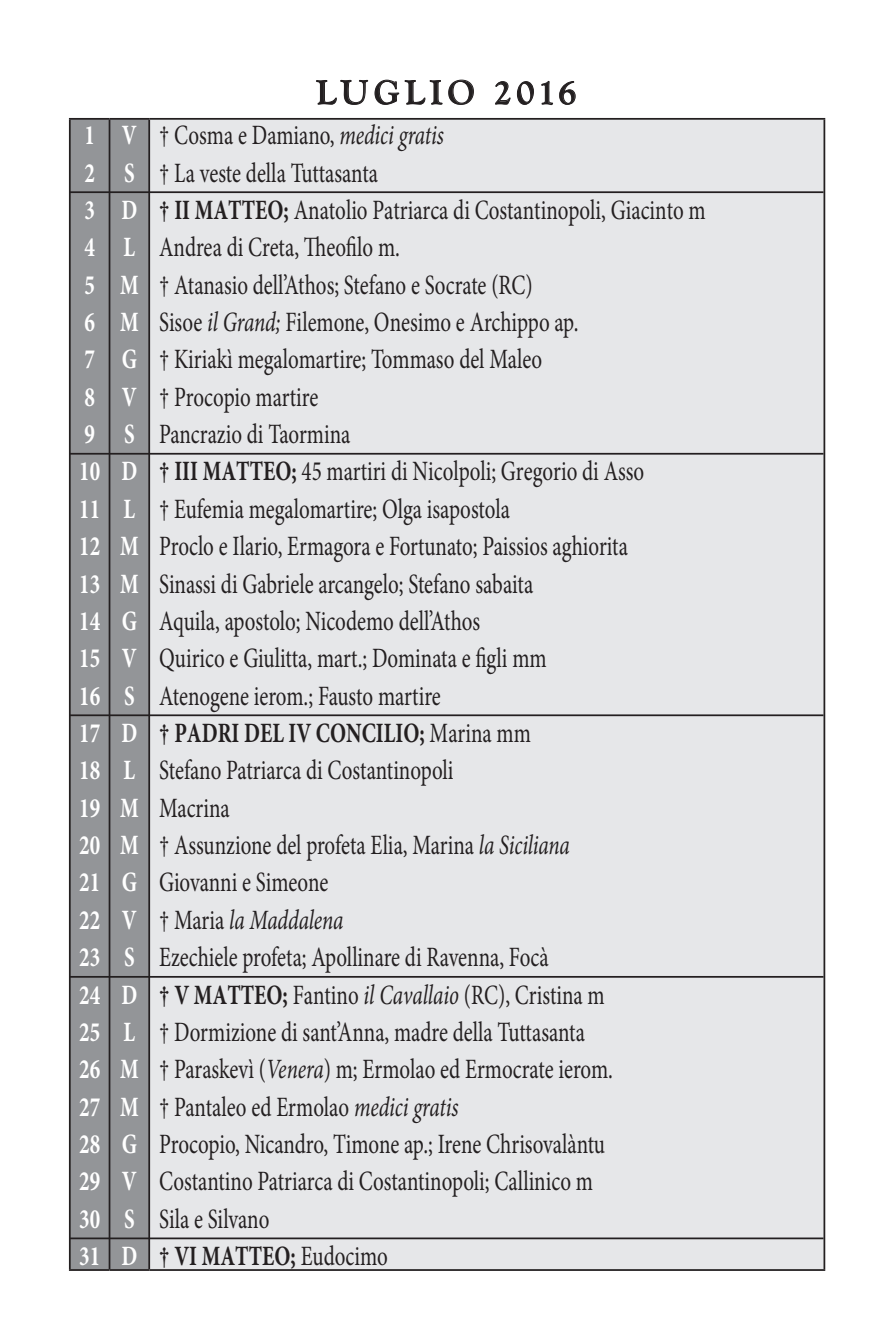
<style>
.page{position:relative;width:893px;height:1337px;background:#fff}
.page>*{position:absolute;margin:0;border:0;box-sizing:border-box;transform-origin:0 0}
.MHNAS{font:700 35px "Goudy Old Style T";letter-spacing:.15em;color:#231f20}
.DAYS{font:28px "Minion Pro";color:#231f20;scale:.75 1}
.DAY_LINE{font:28px "Minion Pro";color:#231f20;scale:.75 1}
.DAYS-2{font:700 28px "Minion Pro";color:#fff;scale:.75 1}
.DAY_LINE-2{font:700 28px "Minion Pro";color:#231f20;scale:.75 1}
.DAYS-3{font:italic 28px "Minion Pro";letter-spacing:-.005em;color:#231f20;scale:.75 1}
.s1{font-style:italic}
.s2{font-weight:700}
.s3{font-weight:400}
.s4{font-style:normal}
</style>
<div class="page">
<svg style="left:316px;top:80px;width:52px;height:25px"></svg>
<svg style="left:374px;top:79px;width:68px;height:26px"></svg>
<svg style="left:448px;top:79px;width:26px;height:26px"></svg>
<svg style="left:495px;top:81px;width:15px;height:24px"></svg>
<svg style="left:516px;top:81px;width:18px;height:24px"></svg>
<svg style="left:541px;top:80px;width:12px;height:25px"></svg>
<svg style="left:559px;top:81px;width:16px;height:24px"></svg>
<div style="left:71px;top:120px;width:77px;height:1149px;background:#939598"></div>
<div style="left:149px;top:119px;width:675px;height:1151px;background:#e6e7e9"></div>
<hr style="left:69px;top:118px;width:40px;height:2px;background:#231f20">
<hr style="left:69px;top:120px;width:2px;height:1149px;background:#231f20">
<hr style="left:109px;top:118px;width:40px;height:2px;background:#231f20">
<hr style="left:109px;top:120px;width:1px;height:1149px;background:#231f20">
<hr style="left:149px;top:118px;width:676px;height:2px;background:#231f20">
<hr style="left:148px;top:120px;width:2px;height:1149px;background:#231f20">
<hr style="left:823px;top:120px;width:2px;height:1149px;background:#231f20">
<hr style="left:69px;top:1269px;width:40px;height:2px;background:#231f20">
<hr style="left:109px;top:1269px;width:40px;height:2px;background:#231f20">
<hr style="left:149px;top:1269px;width:676px;height:2px;background:#231f20">
<hr style="left:70px;top:191px;width:753px;height:2px;background:#231f20">
<hr style="left:70px;top:453px;width:753px;height:1px;background:#231f20">
<hr style="left:70px;top:714px;width:753px;height:2px;background:#231f20">
<hr style="left:70px;top:976px;width:753px;height:1px;background:#231f20">
<hr style="left:70px;top:1237px;width:753px;height:2px;background:#231f20">
<p class="DAYS-2" style="left:84px;top:115px;width:15px">1</p>
<p class="DAYS-2" style="left:84px;top:153px;width:15px">2</p>
<p class="DAYS-2" style="left:84px;top:190px;width:15px">3</p>
<p class="DAYS-2" style="left:84px;top:228px;width:15px">4</p>
<p class="DAYS-2" style="left:84px;top:265px;width:15px">5</p>
<p class="DAYS-2" style="left:84px;top:302px;width:15px">6</p>
<p class="DAYS-2" style="left:84px;top:340px;width:15px">7</p>
<p class="DAYS-2" style="left:84px;top:377px;width:15px">8</p>
<p class="DAYS-2" style="left:84px;top:414px;width:15px">9</p>
<p class="DAYS-2" style="left:79px;top:452px;width:29px">10</p>
<p class="DAYS-2" style="left:79px;top:489px;width:29px">11</p>
<p class="DAYS-2" style="left:79px;top:526px;width:29px">12</p>
<p class="DAYS-2" style="left:79px;top:564px;width:29px">13</p>
<p class="DAYS-2" style="left:79px;top:601px;width:29px">14</p>
<p class="DAYS-2" style="left:79px;top:638px;width:29px">15</p>
<p class="DAYS-2" style="left:79px;top:676px;width:29px">16</p>
<p class="DAYS-2" style="left:79px;top:713px;width:29px">17</p>
<p class="DAYS-2" style="left:79px;top:750px;width:29px">18</p>
<p class="DAYS-2" style="left:79px;top:788px;width:29px">19</p>
<p class="DAYS-2" style="left:79px;top:825px;width:29px">20</p>
<p class="DAYS-2" style="left:79px;top:863px;width:29px">21</p>
<p class="DAYS-2" style="left:79px;top:900px;width:29px">22</p>
<p class="DAYS-2" style="left:79px;top:937px;width:29px">23</p>
<p class="DAYS-2" style="left:79px;top:975px;width:29px">24</p>
<p class="DAYS-2" style="left:79px;top:1012px;width:29px">25</p>
<p class="DAYS-2" style="left:79px;top:1049px;width:29px">26</p>
<p class="DAYS-2" style="left:79px;top:1087px;width:29px">27</p>
<p class="DAYS-2" style="left:79px;top:1124px;width:29px">28</p>
<p class="DAYS-2" style="left:79px;top:1161px;width:29px">29</p>
<p class="DAYS-2" style="left:79px;top:1199px;width:29px">30</p>
<p class="DAYS-2" style="left:79px;top:1236px;width:29px">31</p>
<p class="DAYS-2" style="left:122px;top:115px;width:21px">V</p>
<p class="DAYS-2" style="left:124px;top:153px;width:16px">S</p>
<p class="DAYS-2" style="left:121px;top:190px;width:23px">D</p>
<p class="DAYS-2" style="left:123px;top:228px;width:17px">L</p>
<p class="DAYS-2" style="left:120px;top:265px;width:26px">M</p>
<p class="DAYS-2" style="left:120px;top:302px;width:26px">M</p>
<p class="DAYS-2" style="left:122px;top:340px;width:22px">G</p>
<p class="DAYS-2" style="left:122px;top:377px;width:21px">V</p>
<p class="DAYS-2" style="left:124px;top:414px;width:16px">S</p>
<p class="DAYS-2" style="left:121px;top:452px;width:23px">D</p>
<p class="DAYS-2" style="left:123px;top:489px;width:17px">L</p>
<p class="DAYS-2" style="left:120px;top:526px;width:26px">M</p>
<p class="DAYS-2" style="left:120px;top:564px;width:26px">M</p>
<p class="DAYS-2" style="left:122px;top:601px;width:22px">G</p>
<p class="DAYS-2" style="left:122px;top:638px;width:21px">V</p>
<p class="DAYS-2" style="left:124px;top:676px;width:16px">S</p>
<p class="DAYS-2" style="left:121px;top:713px;width:23px">D</p>
<p class="DAYS-2" style="left:123px;top:750px;width:17px">L</p>
<p class="DAYS-2" style="left:120px;top:788px;width:26px">M</p>
<p class="DAYS-2" style="left:120px;top:825px;width:26px">M</p>
<p class="DAYS-2" style="left:122px;top:863px;width:22px">G</p>
<p class="DAYS-2" style="left:122px;top:900px;width:21px">V</p>
<p class="DAYS-2" style="left:124px;top:937px;width:16px">S</p>
<p class="DAYS-2" style="left:121px;top:975px;width:23px">D</p>
<p class="DAYS-2" style="left:123px;top:1012px;width:17px">L</p>
<p class="DAYS-2" style="left:120px;top:1049px;width:26px">M</p>
<p class="DAYS-2" style="left:120px;top:1087px;width:26px">M</p>
<p class="DAYS-2" style="left:122px;top:1124px;width:22px">G</p>
<p class="DAYS-2" style="left:122px;top:1161px;width:21px">V</p>
<p class="DAYS-2" style="left:124px;top:1199px;width:16px">S</p>
<p class="DAYS-2" style="left:121px;top:1236px;width:23px">D</p>
<p class="MHNAS" style="left:316px;top:73px;width:261px">LUGLIO 2016</p>
<p class="DAYS" style="left:159px;top:116px;width:381px">† Cosma e Damiano, <span class="s1">medici gratis</span></p>
<p class="DAYS" style="left:159px;top:154px;width:293px">† La veste della Tuttasanta</p>
<p class="DAY_LINE" style="left:159px;top:191px;width:730px"><span class="s2">† II MATTEO;</span> Anatolio Patriarca di Costantinopoli, Giacinto m</p>
<p class="DAYS" style="left:159px;top:228px;width:322px">Andrea di Creta, Theofilo m.</p>
<p class="DAYS" style="left:159px;top:266px;width:499px">† Atanasio dell’Athos; Stefano e Socrate (RC)</p>
<p class="DAYS" style="left:159px;top:303px;width:560px">Sisoe <span class="s1">il Grand;</span> Filemone, Onesimo e Archippo ap.</p>
<p class="DAYS" style="left:159px;top:341px;width:512px">† Kiriakì megalomartire; Tommaso del Maleo</p>
<p class="DAYS" style="left:159px;top:378px;width:214px">† Procopio martire</p>
<p class="DAYS" style="left:159px;top:415px;width:256px">Pancrazio di Taormina</p>
<p class="DAY_LINE" style="left:159px;top:453px;width:648px"><span class="s2">† III MATTEO;</span> 45 martiri di Nicolpoli; Gregorio di Asso</p>
<p class="DAYS" style="left:159px;top:490px;width:469px">† Eufemia megalomartire; Olga isapostola</p>
<p class="DAYS" style="left:159px;top:527px;width:626px">Proclo e Ilario, Ermagora e Fortunato; Paissios aghiorita</p>
<p class="DAYS" style="left:159px;top:565px;width:500px">Sinassi di Gabriele arcangelo; Stefano sabaita</p>
<p class="DAYS" style="left:159px;top:602px;width:429px">Aquila, apostolo; Nicodemo dell’Athos</p>
<p class="DAYS" style="left:159px;top:639px;width:518px">Quirico e Giulitta, mart.; Dominata e figli mm</p>
<p class="DAYS" style="left:159px;top:677px;width:377px">Atenogene ierom.; Fausto martire</p>
<p class="DAY_LINE-2" style="left:159px;top:713px;width:497px">† PADRI DEL IV CONCILIO; <span class="s3">Marina mm</span></p>
<p class="DAYS" style="left:159px;top:751px;width:394px">Stefano Patriarca di Costantinopoli</p>
<p class="DAYS" style="left:159px;top:789px;width:96px">Macrina</p>
<p class="DAYS" style="left:159px;top:826px;width:549px">† Assunzione del profeta Elia, Marina <span class="s1">la Siciliana</span></p>
<p class="DAYS" style="left:159px;top:863px;width:227px">Giovanni e Simeone</p>
<p class="DAYS-3" style="left:159px;top:900px;width:247px"><span class="s4">† Maria</span> la Maddalena</p>
<p class="DAYS" style="left:159px;top:938px;width:521px">Ezechiele profeta; Apollinare di Ravenna, Focà</p>
<p class="DAY_LINE" style="left:159px;top:976px;width:595px"><span class="s2">† V MATTEO;</span> Fantino <span class="s1">il Cavallaio</span> (RC), Cristina m</p>
<p class="DAYS" style="left:159px;top:1013px;width:569px">† Dormizione di sant’Anna, madre della Tuttasanta</p>
<p class="DAYS" style="left:159px;top:1050px;width:606px">† Paraskevì (<span class="s1">Venera</span>) m; Ermolao ed Ermocrate ierom.</p>
<p class="DAYS" style="left:159px;top:1088px;width:400px">† Pantaleo ed Ermolao <span class="s1">medici gratis</span></p>
<p class="DAYS" style="left:159px;top:1125px;width:596px">Procopio, Nicandro, Timone ap.; Irene Chrisovalàntu</p>
<p class="DAYS" style="left:159px;top:1162px;width:580px">Costantino Patriarca di Costantinopoli; Callinico m</p>
<p class="DAYS" style="left:159px;top:1200px;width:148px">Sila e Silvano</p>
<p class="DAY_LINE-2" style="left:159px;top:1236px;width:306px">† VI MATTEO; <span class="s3">Eudocimo</span></p>
</div>
